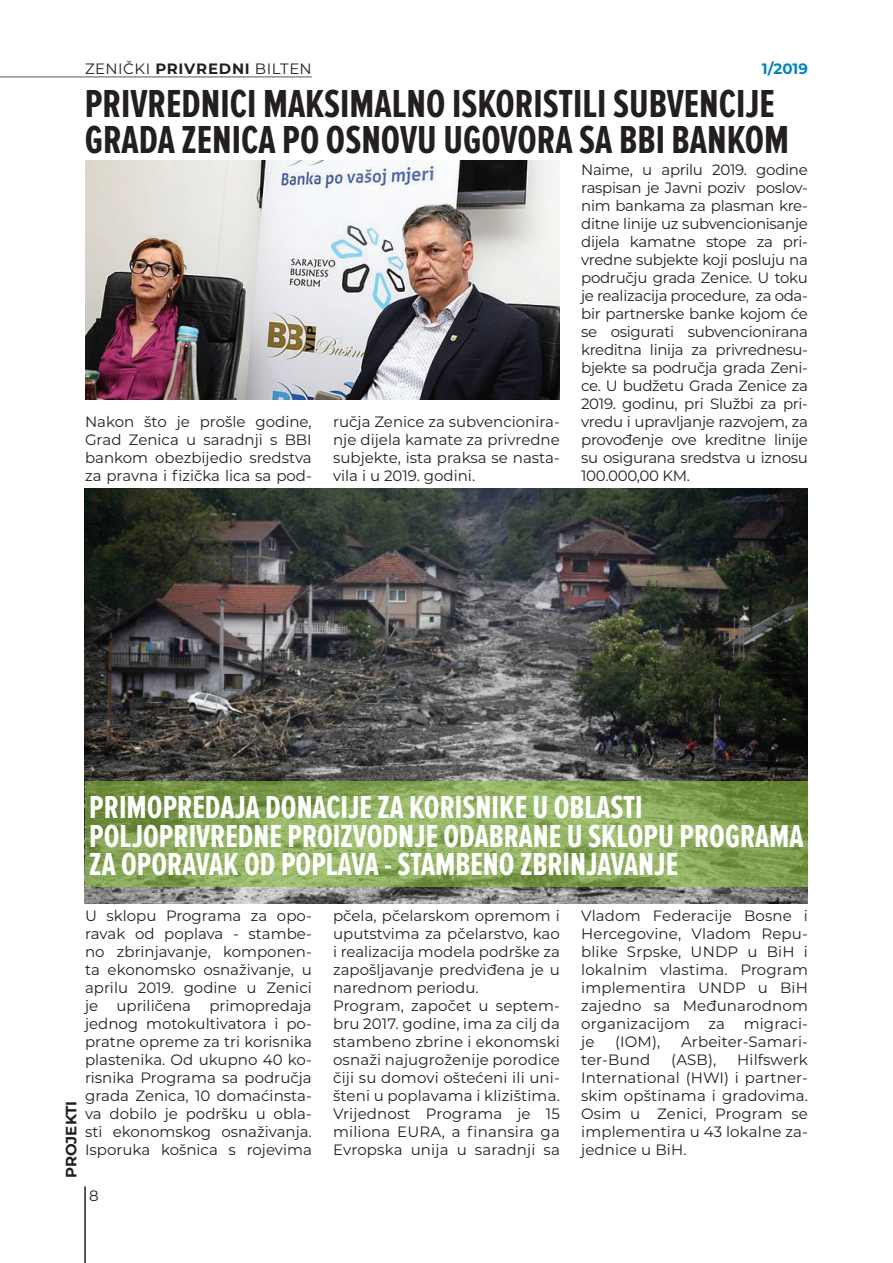
<style>
.page{position:relative;width:893px;height:1263px;background:#fff}
.page>*{position:absolute;margin:0;border:0;box-sizing:border-box;transform-origin:0 0}
.t1{font:700 40.5px/36px "Proxima Nova Ex Cn";color:#231f20}
.t2{font:700 33px/28.5px "Proxima Nova Ex Cn";color:#fff}
.t3{font:15px/18px "Montserrat";color:#231f20;text-align:justify}
.t4{font:15px "Montserrat";letter-spacing:.03em;color:#231f20}
.t5{font:700 15px "Montserrat";letter-spacing:-.005em;color:#231f20}
.t6{font:700 15px "Montserrat";color:#0087ba}
.s1{font-weight:700}
</style>
<div class="page">
<img style="left:84px;top:488px;width:724px;height:416px">
<svg style="left:85px;top:781px;width:723px;height:105px"></svg>
<img style="left:85px;top:161px;width:475px;height:238px">
<hr style="left:84px;top:1186px;width:2px;height:77px;background:#231f20">
<hr style="left:0;top:77px;width:312px;height:1px;background:#57585a">
<p class="t4" style="left:85px;top:59px;width:228px">ZENIČKI <span class="s1">PRIVREDNI</span> BILTEN</p>
<p class="t6" style="left:762px;top:58px;width:48px">1/2019</p>
<h1 class="t1" style="left:85px;top:87px;width:706px">PRIVREDNICI MAKSIMALNO ISKORISTILI SUBVENCIJE<br>GRADA ZENICA PO OSNOVU UGOVORA SA BBI BANKOM</h1>
<p class="t3" style="left:85px;top:412px;width:228px">Nakon što je prošle godine, Grad Zenica u saradnji s BBI bankom obezbijedio sredstva za pravna i fizička lica sa pod-</p>
<p class="t3" style="left:333px;top:412px;width:228px">ručja Zenice za subvencionira&shy;nje dijela kamate za privredne subjekte, ista praksa se nasta&shy;vila i u 2019. godini.</p>
<p class="t3" style="left:581px;top:160px;width:228px">Naime, u aprilu 2019. godine raspisan je Javni poziv poslov&shy;nim bankama za plasman kre&shy;ditne linije uz subvencionisanje dijela kamatne stope za pri&shy;vredne subjekte koji posluju na području grada Zenice. U toku je realizacija procedure, za oda&shy;bir partnerske banke kojom će se osigurati subvencionirana kreditna linija za privrednesu&shy;bjekte sa područja grada Zeni&shy;ce. U budžetu Grada Zenice za 2019. godinu, pri Službi za pri&shy;vredu i upravljanje razvojem, za provođenje ove kreditne linije su osigurana sredstva u iznosu 100.000,00 KM.</p>
<h2 class="t2" style="left:89px;top:794px;width:716px">PRIMOPREDAJA DONACIJE ZA KORISNIKE U OBLASTI<br>POLJOPRIVREDNE PROIZVODNJE ODABRANE U SKLOPU PROGRAMA<br>ZA OPORAVAK OD POPLAVA - STAMBENO ZBRINJAVANJE</h2>
<p class="t3" style="left:333px;top:906px;width:228px;text-align:left">pčela, pčelarskom opremom i uputstvima za pčelarstvo, kao i realizacija modela podrške za zapošljavanje predviđena je u narednom periodu.<br>Program, započet u septem&shy;bru 2017. godine, ima za cilj da stambeno zbrine i ekonomski osnaži najugroženije porodice čiji su domovi oštećeni ili uni&shy;šteni u poplavama i klizištima.<br>Vrijednost Programa je 15 miliona EURA, a finansira ga<br>Evropska unija u saradnji sa</p>
<p class="t3" style="left:581px;top:906px;width:228px">Vladom Federacije Bosne i Hercegovine, Vladom Repu&shy;blike Srpske, UNDP u BiH i lokalnim vlastima. Program implementira UNDP u BiH zajedno sa Međunarodnom organizacijom za migraci&shy;je</p>
<p class="t3" style="left:85px;top:906px;width:228px">U sklopu Programa za opo&shy;ravak od poplava - stambe&shy;no zbrinjavanje, komponen&shy;ta ekonomsko osnaživanje, u aprilu 2019. godine u Zenici je upriličena primopredaja jednog motokultivatora i po&shy;pratne opreme za tri korisnika plastenika. Od ukupno 40 ko&shy;risnika Programa sa područja grada Zenica, 10 domaćinsta&shy;va dobilo je podršku u obla&shy;sti ekonomskog osnaživanja.<br>Isporuka košnica s rojevima</p>
<p class="t3" style="left:615px;top:1032px;width:47px">(IOM),</p>
<p class="t3" style="left:681px;top:1032px;width:128px">Arbeiter-Samari-</p>
<p class="t3" style="left:581px;top:1050px;width:71px">ter-Bund</p>
<p class="t3" style="left:671px;top:1050px;width:47px">(ASB),</p>
<p class="t3" style="left:581px;top:1050px;width:228px;text-indent:156px">Hilfswerk International (HWI) i partner&shy;skim opštinama i gradovima.<br>Osim u Zenici, Program se implementira u 43 lokalne za&shy;jednice u BiH.</p>
<p class="t5" style="left:60px;top:1178px;width:79px;rotate:-90deg">PROJEKTI</p>
<p class="t3" style="left:89px;top:1186px;width:11px">8</p>
</div>
